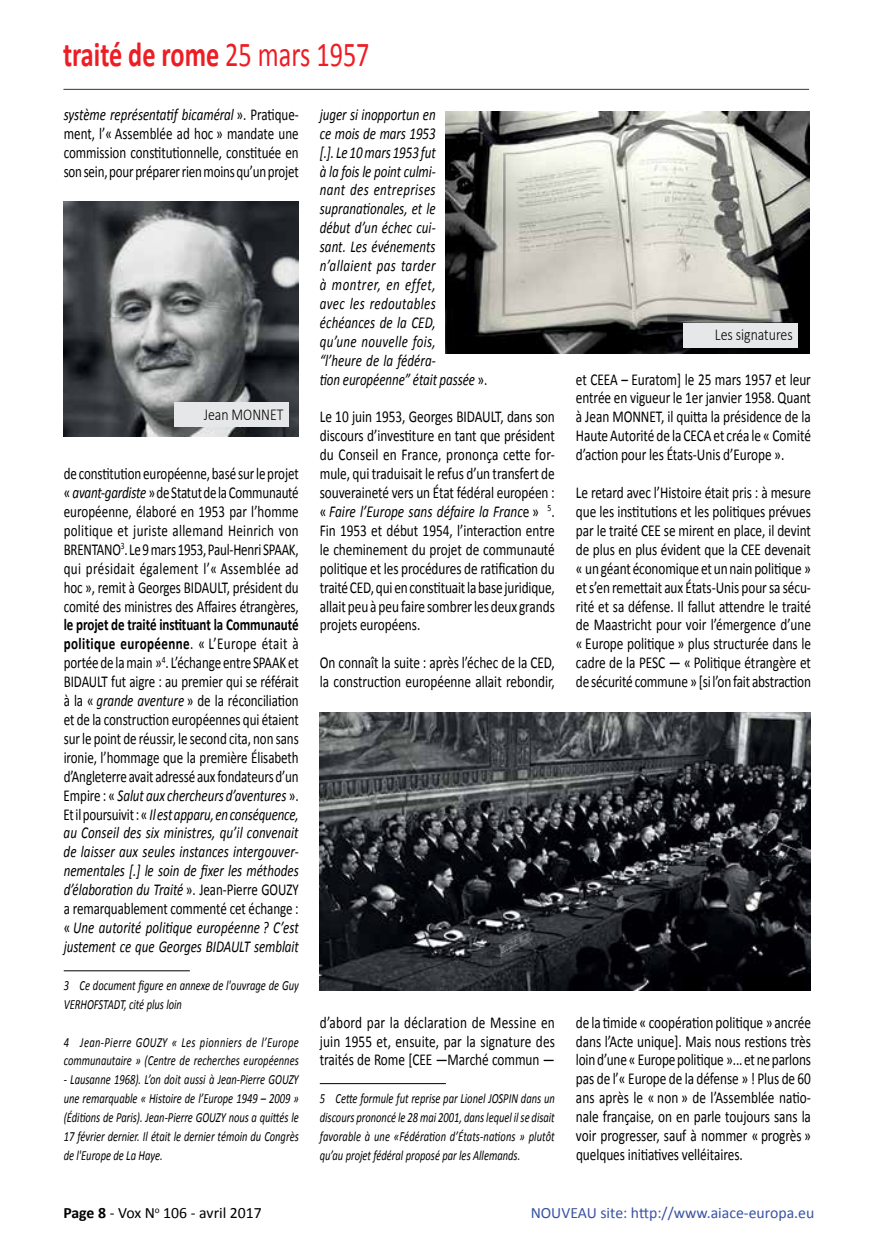
<style>
.page{position:relative;width:874px;height:1241px;background:#fff}
.page>*{position:absolute;margin:0;border:0;box-sizing:border-box;transform-origin:0 0}
.t1{font:700 35px "Calibri";color:#ed1d24;scale:.75 1}
.t2{font:16.62px/18.9px "Calibri";letter-spacing:-.005em;color:#000;text-align:justify;scale:.8 1}
.t3{font:16.62px/18.9px "Calibri";letter-spacing:-.005em;color:#000;text-align:justify;scale:.78 1}
.t4{font:italic 16.62px/18.9px "Calibri";letter-spacing:.005em;color:#000;scale:.78 1}
.t5{font:300 16.62px "Calibri";color:#000;scale:.83 1}
.t6{font:15.75px "Calibri";color:#3953a4}
.t7{font:15.75px "Calibri";color:#000}
.t8{font:italic 14px/18.9px "Calibri";color:#000;scale:.75 1}
.s1{font-weight:400}
.s2{font-style:italic}
.s3{font-weight:700}
.s4{font-style:normal}
</style>
<div class="page">
<hr style="left:63px;top:89px;width:745px;height:1px;background:#333">
<hr style="left:64px;top:970px;width:126px;height:1px;background:#000">
<hr style="left:319px;top:1083px;width:126px;height:1px;background:#000">
<img style="left:445px;top:112px;width:363px;height:241px">
<img style="left:319px;top:712px;width:491px;height:277px">
<img style="left:64px;top:201px;width:234px;height:235px">
<div style="left:174px;top:402px;width:114px;height:25px;background:#e6e7e8"></div>
<div style="left:682px;top:322px;width:115px;height:25px;background:#e6e7e8"></div>
<h1 class="t1" style="left:63px;top:32px;width:410px">traité de rome <span class="s1">25 mars 1957</span></h1>
<p class="t3" style="left:64px;top:105px;width:303px"><span class="s2">système représentatif bicaméral</span> ». Pratique&shy;ment, l’« Assemblée ad hoc » mandate une commission constitutionnelle, constituée en sonsein,pourpréparerrienmoinsqu’unprojet</p>
<p class="t5" style="left:204px;top:404px;width:97px">Jean MONNET</p>
<p class="t3" style="left:64px;top:464px;width:303px">de constitution européenne, basé surle projet « <span class="s2">avant-gardiste</span> »deStatutdelaCommunauté européenne, élaboré en 1953 par l’homme politique et juriste allemand Heinrich von BRENTANO<sup>3</sup>. Le9mars1953,Paul-Henri SPAAK, qui présidait également l’« Assemblée ad hoc », remit à Georges BIDAULT, président du comité des ministres des Affaires étrangères,</p>
<p class="t3" style="left:64px;top:615px;width:303px"><span class="s3">le projet de traité instituant la Communauté politique européenne</span>. « L’Europe était à portée de lamain »<sup>4</sup>. L’échange entre SPAAK et BIDAULT fut aigre : au premier qui se référait à la « <span class="s2">grande aventure</span> » de la réconciliation et de la construction européennes qui étaient sur le point de réussir, le second cita, non sans ironie, l’hommage que la première Élisabeth d’Angleterre avait adressé aux fondateurs d’un Empire : « <span class="s2">Salut aux chercheurs d’aventures</span> ».<br>Etilpoursuivit:« <span class="s2">Il est apparu, en conséquence, au Conseil des six ministres, qu’il convenait de laisser aux seules instances intergouver&shy;nementales [.] le soin de fixer les méthodes d’élaboration du Traité</span> ». Jean-Pierre GOUZY a remarquablement commenté cet échange : « <span class="s2">Une autorité politique européenne ? C’est justement ce que Georges BIDAULT semblait</span></p>
<p class="t8" style="left:64px;top:974px;width:315px">3 Ce document figure en annexe de l'ouvrage de Guy<br>VERHOFSTADT, cité plus loin</p>
<p class="t8" style="left:64px;top:1031px;width:315px">4 Jean-Pierre GOUZY « Les pionniers de l’Europe communautaire » (Centre de recherches européennes</p>
<p class="t8" style="left:64px;top:1069px;width:315px;text-align:justify">- Lausanne 1968). L’on doit aussi à Jean-Pierre GOUZY une remarquable « Histoire de l’Europe 1949 – 2009 » (Éditions de Paris). Jean-Pierre GOUZY nous a quittés le 17 février dernier. Il était le dernier témoin du Congrès de l'Europe de La Haye.</p>
<p class="t4" style="left:319px;top:104px;width:216px">juger si inopportun en<br>ce mois de mars 1953<br>[.]. Le 10 mars 1953 fut<br>à la fois le point culmi-<br>nant des entreprises supranationales, et le<br>début d’un échec cui-<br>sant. Les événements n’allaient pas tarder<br>à montrer, en effet,<br>avec les redoutables échéances de la CED,<br>qu’une nouvelle fois,<br>“l’heure de la fédéra-<br>tion européenne” était passée <span class="s4">».</span></p>
<p class="t2" style="left:319px;top:407px;width:295px">Le 10 juin 1953, Georges BIDAULT, dans son discours d’investiture en tant que président du Conseil en France, prononça cette for&shy;mule, qui traduisait le refus d’un transfert de souveraineté vers un État fédéral européen : « <span class="s2">Faire l’Europe sans défaire la Franc</span>e » <sup>5</sup>.<br>Fin 1953 et début 1954, l’interaction entre le cheminement du projet de communauté politique et les procédures de ratification du traitéCED,qui en constituaitlabase juridique, allait peu à peu faire sombrerles deux grands projets européens.</p>
<p class="t2" style="left:320px;top:653px;width:295px">On connaît la suite : après l’échec de la CED, la construction européenne allait rebondir,</p>
<p class="t2" style="left:320px;top:1012px;width:295px">d’abord par la déclaration de Messine en juin 1955 et, ensuite, par la signature des traités de Rome [CEE —Marché commun —</p>
<p class="t8" style="left:319px;top:1088px;width:315px;text-align:justify">5 Cette formule fut reprise par Lionel JOSPIN dans un discours prononcé le 28 mai 2001, dans lequel il se disait favorable à une «Fédération d’États-nations » plutôt qu’au projet fédéral proposé par les Allemands.</p>
<p class="t5" style="left:714px;top:324px;width:95px">Les signatures</p>
<p class="t2" style="left:575px;top:369px;width:295px">et CEEA – Euratom] le 25 mars 1957 et leur entrée en vigueur le 1er janvier 1958. Quant à Jean MONNET, il quitta la présidence de la Haute Autorité de la CECA et créa le « Comité d’action pour les États-Unis d’Europe ».</p>
<p class="t2" style="left:575px;top:483px;width:295px">Le retard avec l’Histoire était pris : à mesure que les institutions et les politiques prévues par le traité CEE se mirent en place, il devint de plus en plus évident que la CEE devenait « un géant économique et un nain politique » et s’en remettait aux États-Unis pour sa sécu&shy;rité et sa défense. Il fallut attendre le traité de Maastricht pour voir l’émergence d’une « Europe politique » plus structurée dans le cadre de la PESC — « Politique étrangère et de sécurité commune » [si l’onfait abstraction</p>
<p class="t2" style="left:575px;top:1012px;width:295px">de la timide « coopération politique » ancrée dans l’Acte unique]. Mais nous restions très loind’une« Europepolitique »... etneparlons pas de l’« Europe de la défense » ! Plus de 60 ans après le « non » de l’Assemblée natio&shy;nale française, on en parle toujours sans la voir progresser, sauf à nommer « progrès » quelques initiatives velléitaires.</p>
<p class="t7" style="left:63px;top:1202px;width:200px"><span class="s3">Page 8</span> - Vox N<sup>o</sup> 106 - avril 2017</p>
<p class="t6" style="left:530px;top:1202px;width:285px">NOUVEAU site: http://www.aiace-europa.eu</p>
</div>
